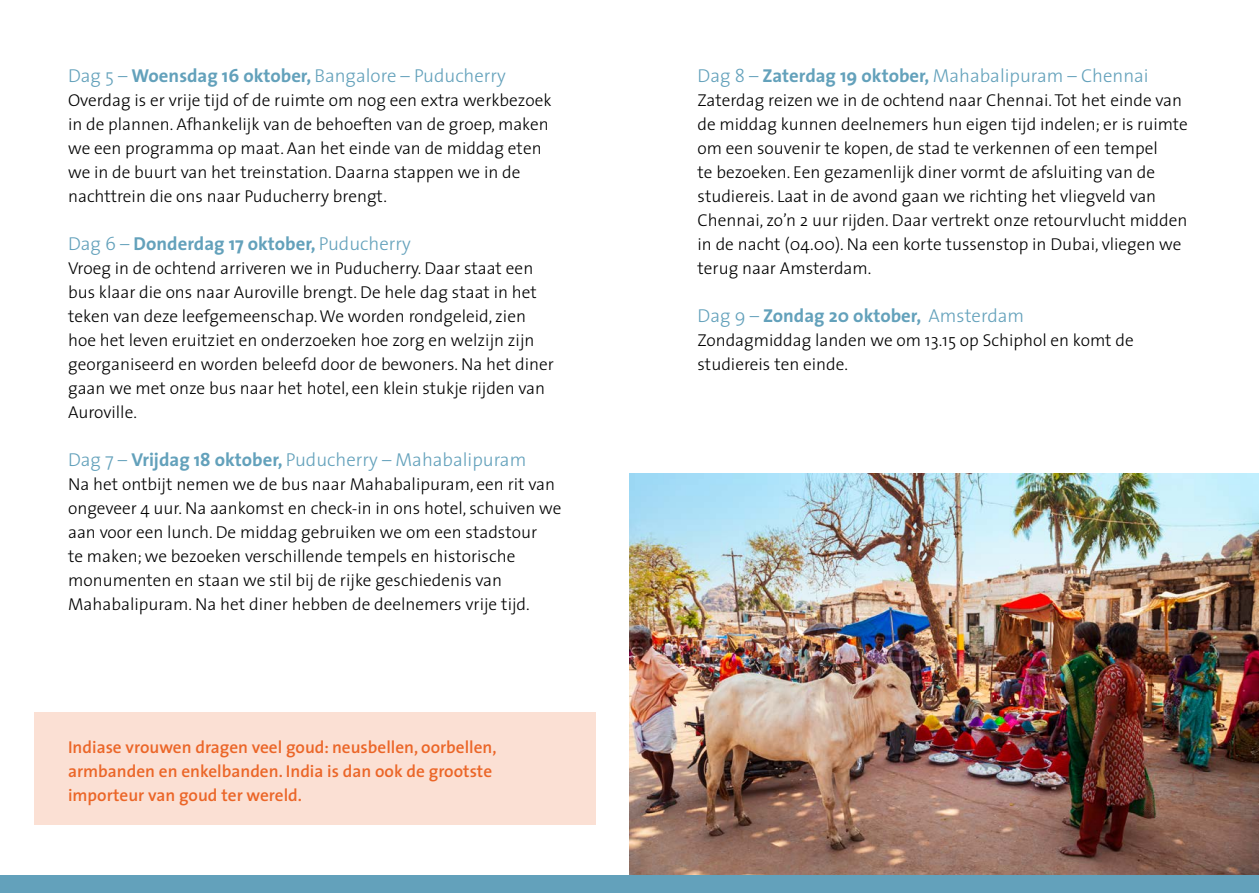
<style>
.page{position:relative;width:1259px;height:893px;background:#fff}
.page>*{position:absolute;margin:0;border:0;box-sizing:border-box;transform-origin:0 0}
.t1{font:300 18.75px "The Sans";color:#63a1bb}
.t2{font:700 18.75px "The Sans";color:#63a1bb}
.t3{font:300 17.25px/24px "The Sans";color:#000}
.t4{font:600 17.25px/24px "The Sans";color:#eb6628}
.s1{font-weight:700}
.s2{font-weight:300}
</style>
<div class="page">
<img style="left:629px;top:473px;width:630px;height:403px">
<div style="left:0;top:876px;width:1259px;height:17px;background:#63a1bb"></div>
<div style="left:34px;top:712px;width:561px;height:113px;background:#fbe0d4"></div>
<p class="t1" style="left:68px;top:60px;width:439px">Dag 5 – <span class="s1">Woensdag 16 oktober,</span> Bangalore – Puducherry</p>
<p class="t3" style="left:68px;top:87px;width:485px">Overdag is er vrije tijd of de ruimte om nog een extra werkbezoek in de plannen. Afhankelijk van de behoeften van de groep, maken we een programma op maat. Aan het einde van de middag eten we in de buurt van het treinstation. Daarna stappen we in de nachttrein die ons naar Puducherry brengt.</p>
<p class="t2" style="left:68px;top:228px;width:344px"><span class="s2">Dag 6 –</span> Donderdag 17 oktober, <span class="s2">Puducherry</span></p>
<p class="t3" style="left:68px;top:255px;width:487px">Vroeg in de ochtend arriveren we in Puducherry. Daar staat een bus klaar die ons naar Auroville brengt. De hele dag staat in het teken van deze leefgemeenschap.We worden rondgeleid, zien hoe het leven eruitziet en onderzoeken hoe zorg en welzijn zijn georganiseerd en worden beleefd door de bewoners. Na het diner gaan we met onze bus naar het hotel, een klein stukje rijden van Auroville.</p>
<p class="t1" style="left:68px;top:444px;width:460px">Dag 7 – <span class="s1">Vrijdag 18 oktober,</span> Puducherry – Mahabalipuram</p>
<p class="t3" style="left:68px;top:471px;width:495px">Na het ontbijt nemen we de bus naar Mahabalipuram, een rit van ongeveer 4 uur. Na aankomst en check-in in ons hotel, schuiven we aan voor een lunch. De middag gebruiken we om een stadstour<br>te maken; we bezoeken verschillende tempels en historische monumenten en staan we stil bij de rijke geschiedenis van Mahabalipuram. Na het diner hebben de deelnemers vrije tijd.</p>
<p class="t4" style="left:68px;top:735px;width:430px">Indiase vrouwen dragen veel goud: neusbellen, oorbellen, armbanden en enkelbanden. India is dan ook de grootste importeur van goud ter wereld.</p>
<p class="t1" style="left:697px;top:60px;width:453px">Dag 8 – <span class="s1">Zaterdag 19 oktober,</span> Mahabalipuram – Chennai</p>
<p class="t3" style="left:697px;top:87px;width:492px">Zaterdag reizen we in de ochtend naar Chennai. Tot het einde van de middag kunnen deelnemers hun eigen tijd indelen; er is ruimte om een souvenir te kopen, de stad te verkennen of een tempel<br>te bezoeken. Een gezamenlijk diner vormt de afsluiting van de studiereis. Laat in de avond gaan we richting het vliegveld van Chennai, zo’n 2 uur rijden. Daar vertrekt onze retourvlucht midden in de nacht (04.00). Na een korte tussenstop in Dubai, vliegen we terug naar Amsterdam.</p>
<p class="t2" style="left:697px;top:300px;width:328px"><span class="s2">Dag 9 –</span> Zondag 20 oktober, <span class="s2">Amsterdam</span></p>
<p class="t3" style="left:697px;top:327px;width:438px">Zondagmiddag landen we om 13.15 op Schiphol en komt de studiereis ten einde.</p>
</div>
